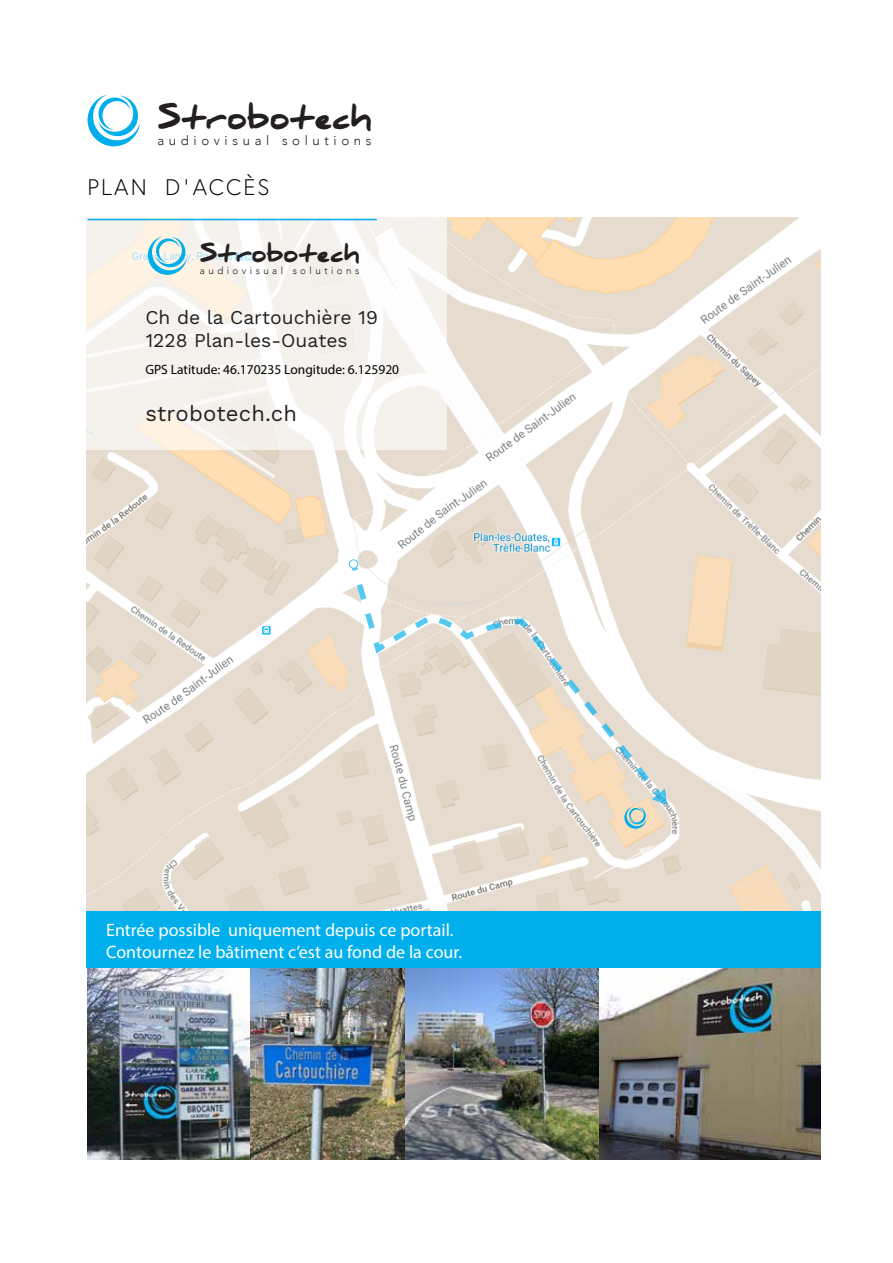
<style>
.page{position:relative;width:893px;height:1263px;background:#fff}
.page>*{position:absolute;margin:0;border:0;box-sizing:border-box;transform-origin:0 0}
.t1{font:900 30.3px "Daniel";color:#231f20}
.t2{font:300 22.5px "Europa";letter-spacing:.095em;color:#000}
.t3{font:900 22.5px "Daniel";color:#231f20}
.t4{font:21.9px "Work Sans";letter-spacing:.01em;color:#231f20}
.t5{font:19.2px/23.1px "Work Sans";color:#231f20}
.t6{font:18px/21.6px "Myriad Pro";color:#fff}
.t7{font:13.5px "Myriad Pro";color:#000}
.t8{font:300 13.2px "Avenir";letter-spacing:.35em;color:#231f20}
.t9{font:300 9.9px "Avenir";letter-spacing:.35em;color:#231f20}
</style>
<div class="page">
<img style="left:599px;top:968px;width:222px;height:191px">
<img style="left:249px;top:968px;width:350px;height:191px">
<img style="left:87px;top:968px;width:162px;height:191px">
<img style="left:86px;top:217px;width:735px;height:694px">
<svg style="left:88px;top:94px;width:52px;height:52px"></svg>
<svg style="left:349px;top:559px;width:318px;height:270px"></svg>
<div style="left:86px;top:911px;width:735px;height:57px;background:#00afec"></div>
<svg style="left:593px;top:845px;width:62px;height:34px"></svg>
<svg style="left:86px;top:217px;width:360px;height:233px;fill:#f5f2ed"></svg>
<svg style="left:148px;top:236px;width:39px;height:39px;background:#a4dae7"></svg>
<hr style="left:88px;top:219px;width:289px;height:1px;background:#00aeeb">
<h1 class="t1" style="left:157px;top:101px;width:216px">Strobotech</h1>
<p class="t8" style="left:157px;top:133px;width:216px">audiovisual solutions</p>
<p class="t2" style="left:88px;top:173px;width:184px">PLAN D’ACCÈS</p>
<p class="t3" style="left:200px;top:241px;width:161px">Strobotech</p>
<p class="t9" style="left:200px;top:265px;width:161px">audiovisual solutions</p>
<p class="t5" style="left:145px;top:307px;width:234px">Ch de la Cartouchière 19<br>1228 Plan-les-Ouates</p>
<p class="t7" style="left:145px;top:361px;width:255px">GPS Latitude: 46.170235 Longitude: 6.125920</p>
<p class="t4" style="left:145px;top:401px;width:153px">strobotech.ch</p>
<p class="t6" style="left:106px;top:919px;width:358px">Entrée possible uniquement depuis ce portail.<br>Contournez le bâtiment c’est au fond de la cour.</p>
</div>
